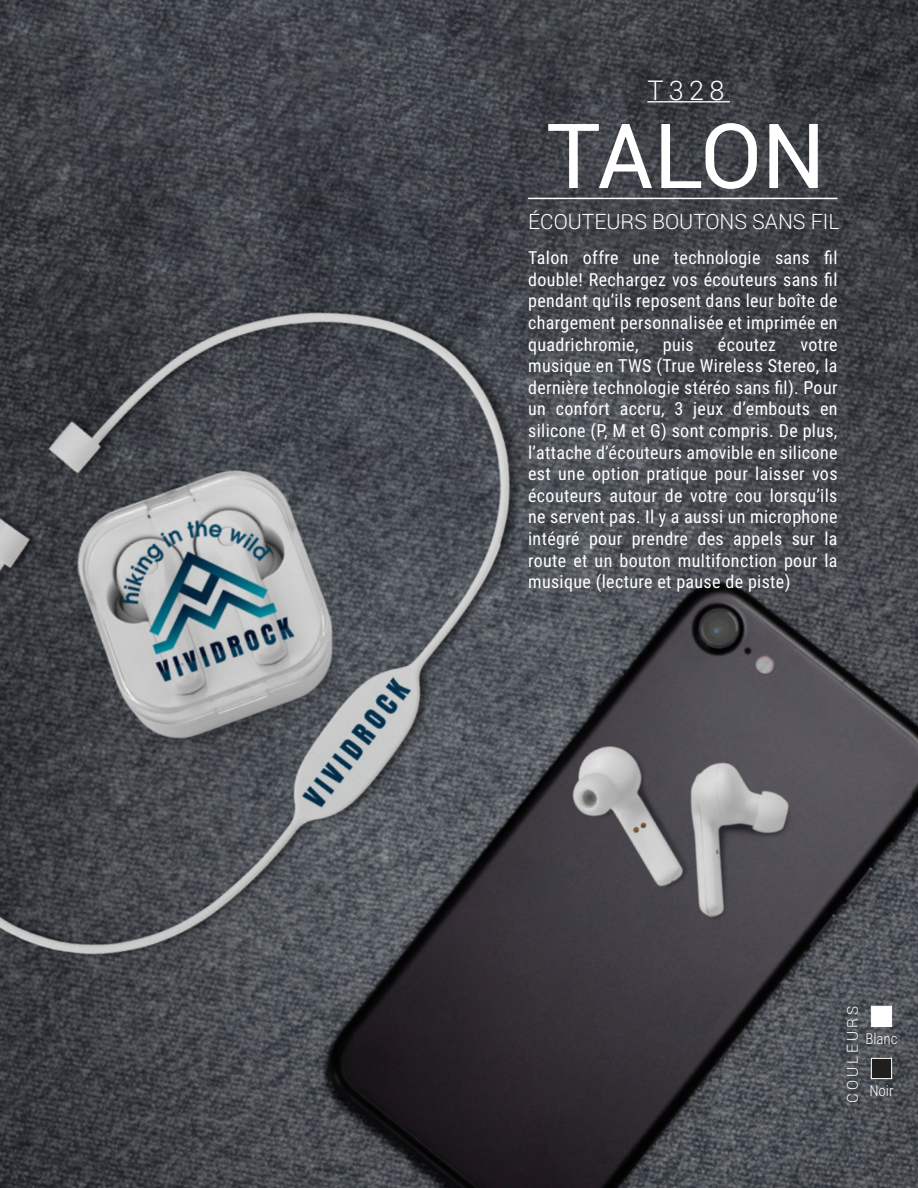
<style>
.page{position:relative;width:918px;height:1188px;background:#fff}
.page>*{position:absolute;margin:0;border:0;box-sizing:border-box;transform-origin:0 0}
.t1{font:90px "Roboto";letter-spacing:-.015em;color:#fff}
.t2{font:300 27px "Roboto";color:#fff}
.t3{font:300 21px "Roboto";color:#fff}
.t4{font:18px/21.6px "Roboto Condensed";letter-spacing:.02em;color:#fff;text-align:justify}
.t5{font:300 15px "Roboto Condensed";color:#fff}
.t6{font:300 15px "Roboto";letter-spacing:.2em;color:#fff}
</style>
<div class="page">
<img style="left:0;top:0;width:918px;height:1188px">
<hr style="left:528px;top:198px;width:310px;height:1px;background:#fff">
<hr style="left:647px;top:101px;width:83px;height:1px;background:#fff">
<div style="left:871px;top:1006px;width:21px;height:21px;background:#fff"></div>
<div style="left:871px;top:1058px;width:21px;height:21px;background:#211e1e;border:1px solid #fff"></div>
<h2 class="t2" style="left:647px;top:72px;width:79px">T328</h2>
<h1 class="t1" style="left:547px;top:93px;width:280px">TALON</h1>
<p class="t3" style="left:528px;top:207px;width:313px">ÉCOUTEURS BOUTONS SANS FIL</p>
<p class="t4" style="left:528px;top:246px;width:311px">Talon offre une technologie sans fil double! Rechargez vos écouteurs sans fil pendant qu’ils reposent dans leur boîte de chargement personnalisée et imprimée en quadrichromie,</p>
<p class="t4" style="left:663px;top:333px;width:32px">puis</p>
<p class="t4" style="left:718px;top:333px;width:60px">écoutez</p>
<p class="t4" style="left:528px;top:333px;width:311px;text-indent:272px">votre musique en TWS (True Wireless Stereo, la dernière technologie stéréo sans fil). Pour un confort accru, 3 jeux d’embouts en silicone (P, M et G) sont compris. De plus, l’attache d’écouteurs amovible en silicone est une option pratique pour laisser vos écouteurs autour de votre cou lorsqu’ils ne servent pas. Il y a aussi un microphone intégré pour prendre des appels sur la route et un bouton multifonction pour la musique (lecture et pause de piste)</p>
<p class="t6" style="left:842px;top:1103px;width:98px;rotate:-90deg">COULEURS</p>
<p class="t5" style="left:865px;top:1028px;width:34px">Blanc</p>
<p class="t5" style="left:869px;top:1080px;width:26px">Noir</p>
</div>
